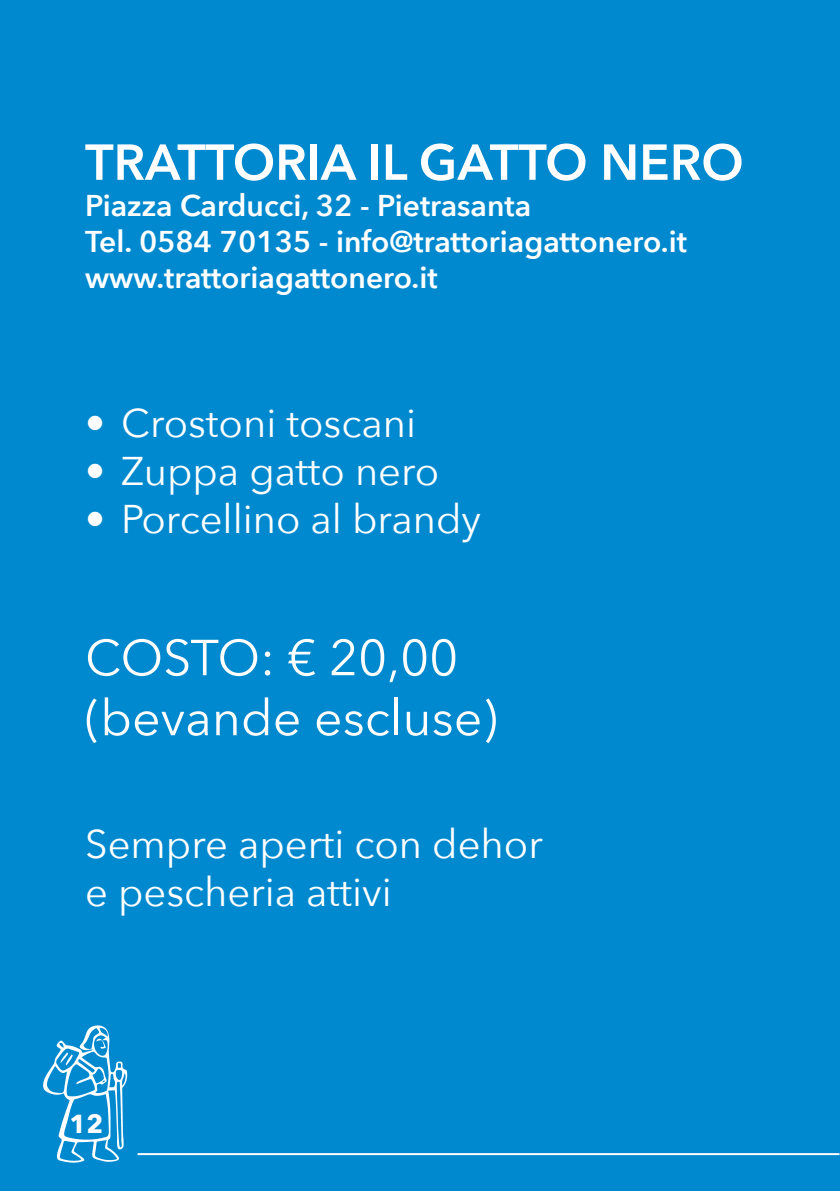
<style>
.page{position:relative;width:840px;height:1191px;background:#fff}
.page>*{position:absolute;margin:0;border:0;box-sizing:border-box;transform-origin:0 0}
.t1{font:50px/60px "Avenir Next";color:#fff}
.t2{font:600 50px "Avenir Next";color:#fff}
.t3{font:40px/48px "Avenir Next";color:#fff}
.t4{font:600 30px/36px "Avenir Next";color:#fff}
.t5{font:700 26px "Avenir Next";color:#fff}
</style>
<div class="page">
<div style="left:0;top:0;width:839px;height:1191px;background:#0089cf"></div>
<svg style="left:43px;top:1025px;width:84px;height:137px"></svg>
<hr style="left:137px;top:1153px;width:702px;height:2px;background:#fff">
<h1 class="t2" style="left:85px;top:119px;width:659px">TRATTORIA IL GATTO NERO</h1>
<p class="t4" style="left:85px;top:187px;width:603px">Piazza Carducci, 32 - Pietrasanta<br>Tel. 0584 70135 - info@trattoriagattonero.it www.trattoriagattonero.it</p>
<h2 class="t3" style="left:85px;top:397px;width:332px">• Crostoni toscani</h2>
<h2 class="t3" style="left:85px;top:445px;width:355px">• Zuppa gatto nero</h2>
<h2 class="t3" style="left:85px;top:493px;width:397px">• Porcellino al brandy</h2>
<h1 class="t1" style="left:85px;top:625px;width:413px">COSTO: € 20,00 (bevande escluse)</h1>
<h2 class="t3" style="left:85px;top:818px;width:459px">Sempre aperti con dehor e pescheria attivi</h2>
<p class="t5" style="left:69px;top:1101px;width:35px">12</p>
</div>
